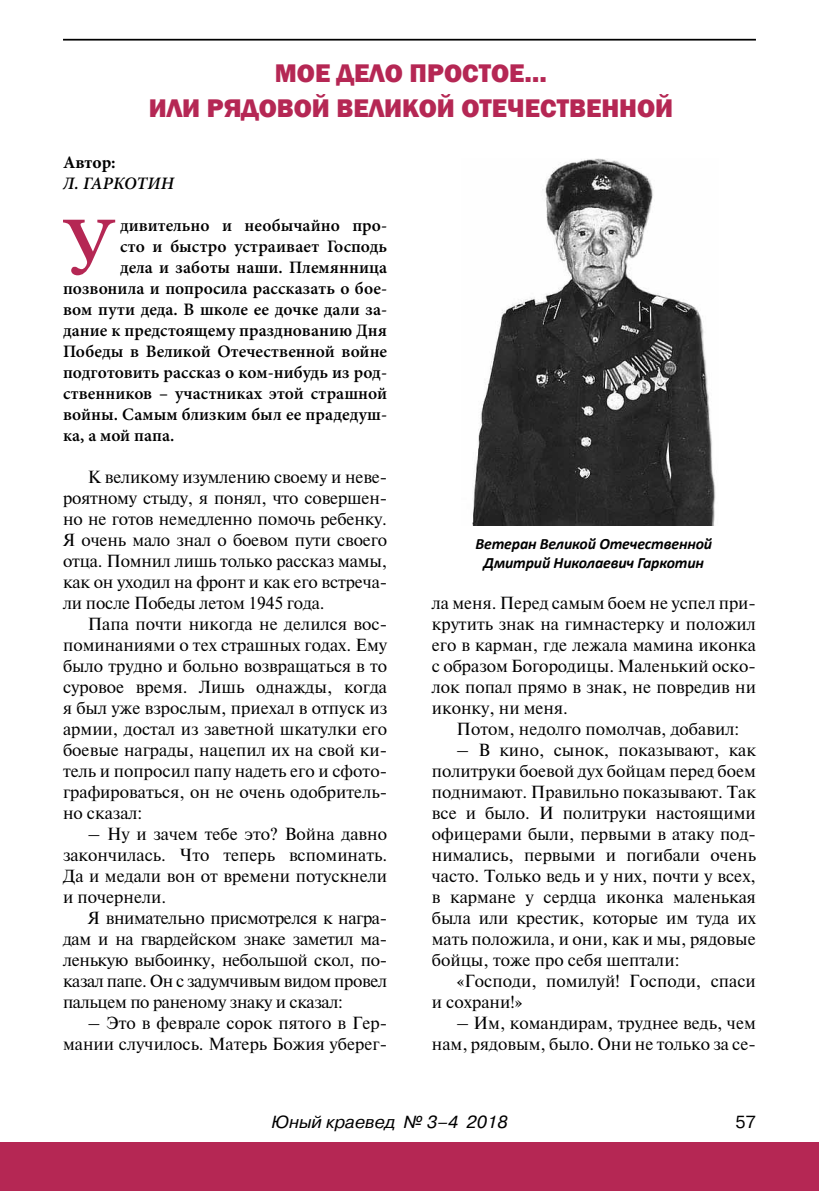
<style>
.page{position:relative;width:819px;height:1191px;background:#fff}
.page>*{position:absolute;margin:0;border:0;box-sizing:border-box;transform-origin:0 0}
.t1{font:600 82.08px "Minion Pro";color:#b52754}
.t2{font:800 26.25px "Franklin Gothic";color:#b52754}
.t3{font:17.5px/21px "Newton";color:#000;text-align:justify}
.t4{font:600 17.5px "Minion Pro";color:#000}
.t5{font:italic 17.5px "Pragmatica C";color:#000}
.t6{font:italic 600 17.5px "Minion Pro";color:#000}
.t7{font:700 17.5px "Minion Pro";color:#000}
.t8{font:17.5px "Pragmatica C";color:#000}
.t9{font:italic 700 15.75px/19.2px "Calibri";letter-spacing:-.01em;color:#000;text-align:center}
</style>
<div class="page">
<hr style="left:63px;top:39px;width:693px;height:2px;background:#000">
<div style="left:0;top:1142px;width:819px;height:49px;background:#b52754"></div>
<img style="left:472px;top:159px;width:244px;height:366px">
<h2 class="t2" style="left:275px;top:56px;width:19px">Мое</h2>
<h2 class="t2" style="left:337px;top:56px;width:34px">дело</h2>
<h2 class="t2" style="left:409px;top:56px;width:18px">простое</h2>
<h2 class="t2" style="left:524px;top:56px;width:24px">…</h2>
<h2 class="t2" style="left:149px;top:91px;width:18px">или</h2>
<h2 class="t2" style="left:207px;top:91px;width:71px">рядово</h2>
<h2 class="t2" style="left:312px;top:91px;width:59px">й Велико</h2>
<h2 class="t2" style="left:437px;top:91px;width:51px">й Отечественно</h2>
<h2 class="t2" style="left:655px;top:91px;width:20px">й</h2>
<p class="t7" style="left:63px;top:150px;width:54px">Автор:</p>
<p class="t6" style="left:63px;top:171px;width:108px">Л. Га ркотин</p>
<h1 class="t1" style="left:62px;top:190px;width:56px">У</h1>
<p class="t4" style="left:120px;top:213px;width:268px">дивительно и необычайно про-</p>
<p class="t4" style="left:120px;top:234px;width:268px">сто и быстро устраивает Господь</p>
<p class="t4" style="left:120px;top:255px;width:268px">дела и заботы наши. Племянница</p>
<p class="t4" style="left:63px;top:276px;width:325px">позвонила и попросила рассказать о бое-</p>
<p class="t4" style="left:63px;top:297px;width:325px">вом пути деда. В школе ее дочке дали за-</p>
<p class="t4" style="left:63px;top:318px;width:325px">дание к предстоящему празднованию Дня</p>
<p class="t4" style="left:63px;top:339px;width:325px">Победы в Великой Отечественной войне</p>
<p class="t4" style="left:63px;top:360px;width:325px">подготовить рассказ о ком-нибудь из род-</p>
<p class="t4" style="left:63px;top:381px;width:325px">ственников – участниках этой страшной</p>
<p class="t4" style="left:63px;top:402px;width:325px">войны. Самым близким был ее прадедуш-</p>
<p class="t4" style="left:63px;top:423px;width:113px">ка, а мой папа.</p>
<p class="t3" style="left:63px;top:466px;width:325px;text-indent:25px">К великому изумлению своему и неве&shy;роятному стыду, я понял, что совершен&shy;но не готов немедленно помочь ребенку.<br>Я очень мало знал о боевом пути своего отца. Помнил лишь только рассказ мамы, как он уходил на фронт и как его встреча&shy;ли после Победы летом 1945 года.</p>
<p class="t3" style="left:63px;top:613px;width:325px;text-indent:25px">Папа почти никогда не делился вос&shy;поминаниями о тех страшных годах. Ему было трудно и больно возвращаться в то суровое время. Лишь однажды, когда я был уже взрослым, приехал в отпуск из армии, достал из заветной шкатулки его боевые награды, нацепил их на свой ки&shy;тель и попросил папу надеть его и сфото&shy;графироваться, он не очень одобритель&shy;но сказал:</p>
<p class="t3" style="left:63px;top:823px;width:325px;text-indent:25px">– Ну и зачем тебе это? Война давно закончилась. Что теперь вспоминать.<br>Да и медали вон от времени потускнели и почернели.</p>
<p class="t3" style="left:63px;top:907px;width:325px;text-indent:25px">Я внимательно присмотрелся к награ&shy;дам и на гвардейском знаке заметил ма&shy;ленькую выбоинку, небольшой скол, по&shy;казал папе. Он с задумчивым видом провел пальцем по раненому знаку и сказал:</p>
<p class="t3" style="left:63px;top:1012px;width:325px;text-align:right">– Это в феврале сорок пятого в Гер&shy;мании случилось. Матерь Божия уберег-</p>
<p class="t9" style="left:475px;top:533px;width:238px">Ветеран Великой Отечественной<br>Дмитрий Николаевич Гаркотин</p>
<p class="t3" style="left:432px;top:592px;width:325px">ла меня. Перед самым боем не успел при&shy;крутить знак на гимнастерку и положил его в карман, где лежала мамина иконка с образом Богородицы. Маленький оско&shy;лок попал прямо в знак, не повредив ни иконку, ни меня.</p>
<p class="t3" style="left:456px;top:718px;width:284px">Потом, недолго помолчав, добавил:</p>
<p class="t3" style="left:432px;top:739px;width:325px;text-indent:25px">– В кино, сынок, показывают, как политруки боевой дух бойцам перед боем поднимают. Правильно показывают. Так все и было. И политруки настоящими офицерами были, первыми в атаку под&shy;нимались, первыми и погибали очень часто. Только ведь и у них, почти у всех, в кармане у сердца иконка маленькая была или крестик, которые им туда их мать положила, и они, как и мы, рядовые бойцы, тоже про себя шептали:</p>
<p class="t3" style="left:432px;top:970px;width:325px;text-indent:25px">«Господи, помилуй! Господи, спаси и сохрани!»</p>
<p class="t3" style="left:432px;top:1012px;width:325px;text-align:right">– Им, командирам, труднее ведь, чем нам, рядовым, было. Они не только за се-</p>
<p class="t5" style="left:271px;top:1112px;width:237px">юный краевед № 3–4 2018</p>
<p class="t8" style="left:735px;top:1112px;width:22px">57</p>
</div>
